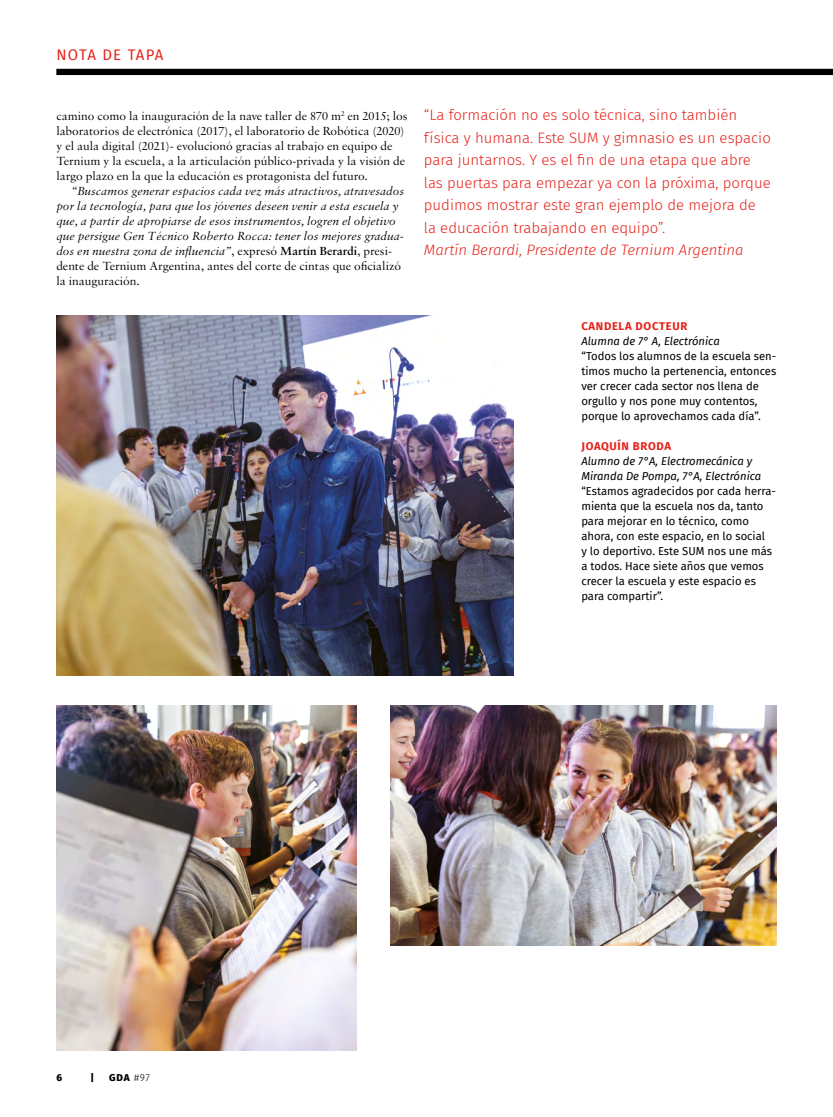
<style>
.page{position:relative;width:833px;height:1117px;background:#fff}
.page>*{position:absolute;margin:0;border:0;box-sizing:border-box;transform-origin:0 0}
.t1{font:300 15px/22.5px "Fira Sans";color:#e5231b}
.t2{font:italic 300 15px "Fira Sans";color:#e5231b}
.t3{font:15px "Fira Sans";letter-spacing:.05em;color:#e5231b}
.t4{font:italic 12.5px/15px "Sabon";color:#000}
.t5{font:12.5px/15px "Sabon";color:#000}
.t6{font:11.25px/15px "Fira Sans";color:#000}
.t7{font:italic 11.25px/15px "Fira Sans";color:#000}
.t8{font:700 11.25px "Fira Sans";letter-spacing:.06em;color:#e5231b}
.t9{font:800 10px "Fira Sans";color:#000}
.s1{font-style:normal}
.s2{font-weight:600;font-style:normal}
.s3{font-weight:300}
</style>
<div class="page">
<div style="left:56px;top:69px;width:777px;height:6px;background:#000"></div>
<img style="left:390px;top:705px;width:386px;height:240px">
<img style="left:56px;top:705px;width:300px;height:345px">
<img style="left:56px;top:315px;width:458px;height:360px">
<h1 class="t3" style="left:56px;top:43px;width:109px">NOTA DE TAPA</h1>
<p class="t5" style="left:56px;top:108px;width:353px">camino como la inauguración de la nave taller de 870 m<sup>2</sup> en 2015; los laboratorios de electrónica (2017), el laboratorio de Robótica (2020) y el aula digital (2021)- evolucionó gracias al trabajo en equipo de Ternium y la escuela, a la articulación público-privada y la visión de largo plazo en la que la educación es protagonista del futuro.</p>
<p class="t4" style="left:56px;top:183px;width:349px;text-indent:15px">“Buscamos generar espacios cada vez más atractivos, atravesados por la tecnología, para que los jóvenes deseen venir a esta escuela y que, a partir de apropiarse de esos instrumentos, logren el objetivo que persigue Gen Técnico Roberto Rocca: tener los mejores gradua&shy;dos en nuestra zona de influencia”<span class="s1">, expresó</span> <span class="s2">Martín Berardi</span><span class="s1">, presi&shy;dente de Ternium Argentina, antes del corte de cintas que oficializó la inauguración.</span></p>
<p class="t1" style="left:424px;top:103px;width:348px">“La formación no es solo técnica, sino también física y humana. Este SUM y gimnasio es un espacio para juntarnos. Y es el fin de una etapa que abre las puertas para empezar ya con la próxima, porque pudimos mostrar este gran ejemplo de mejora de la educación trabajando en equipo”.</p>
<h1 class="t2" style="left:424px;top:239px;width:321px">Martín Berardi, Presidente de Ternium Argentina</h1>
<p class="t8" style="left:581px;top:317px;width:107px">CANDELA DOCTEUR</p>
<p class="t7" style="left:581px;top:333px;width:140px">Alumna de 7° A, Electrónica</p>
<p class="t6" style="left:581px;top:348px;width:197px">“Todos los alumnos de la escuela sen&shy;timos mucho la pertenencia, entonces ver crecer cada sector nos llena de orgullo y nos pone muy contentos, porque lo aprovechamos cada día”.</p>
<p class="t8" style="left:581px;top:437px;width:91px">JOAQUÍN BRODA</p>
<p class="t7" style="left:581px;top:453px;width:181px">Alumno de 7°A, Electromecánica y<br>Miranda De Pompa, 7°A, Electrónica</p>
<p class="t6" style="left:581px;top:483px;width:196px">“Estamos agradecidos por cada herra&shy;mienta que la escuela nos da, tanto para mejorar en lo técnico, como ahora, con este espacio, en lo social<br>y lo deportivo. Este SUM nos une más a todos. Hace siete años que vemos crecer la escuela y este espacio es para compartir”.</p>
<p class="t9" style="left:57px;top:1068px;width:7px">6</p>
<p class="t9" style="left:90px;top:1068px;width:5px">|</p>
<p class="t9" style="left:109px;top:1068px;width:42px">GDA <span class="s3">#97</span></p>
</div>
